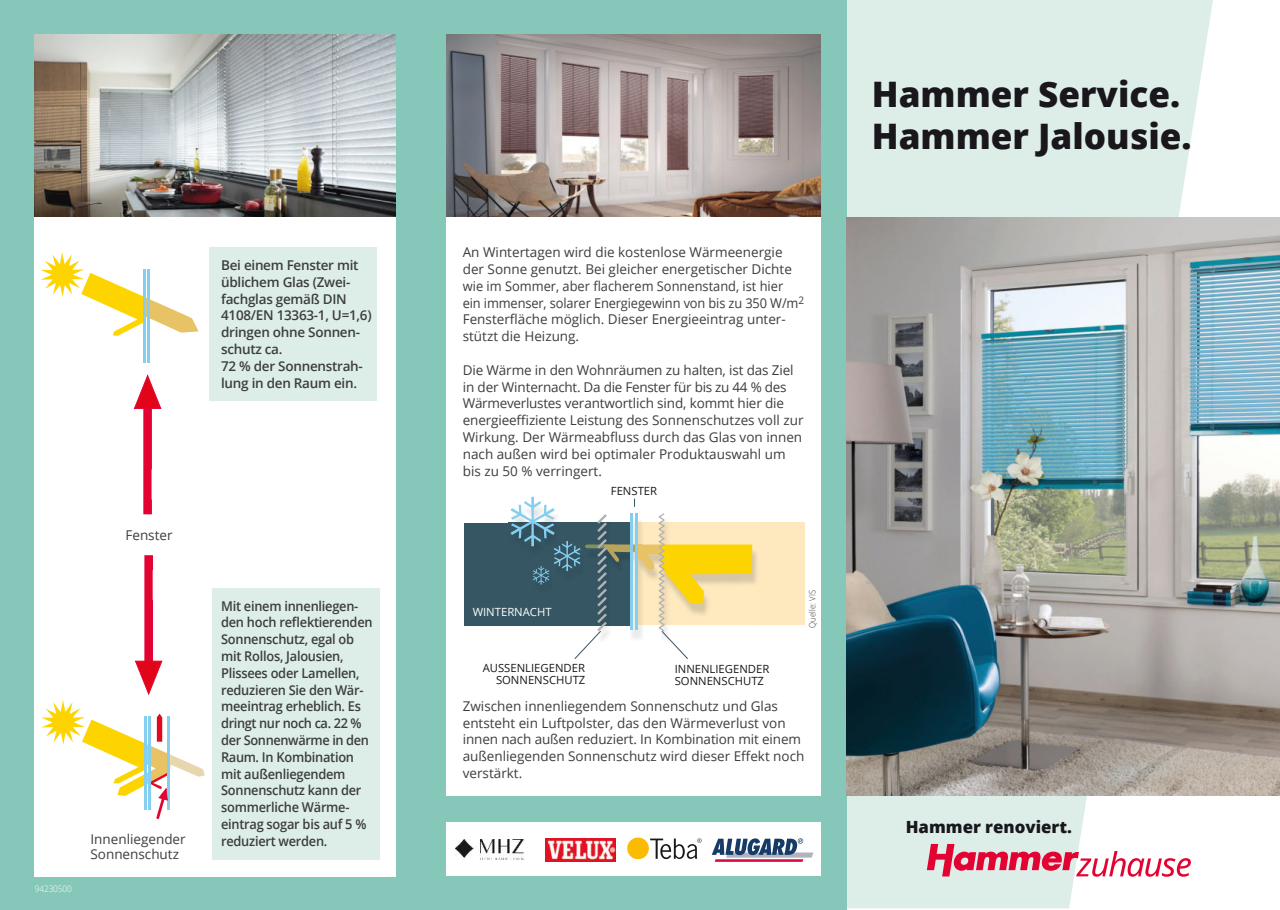
<style>
.page{position:relative;width:1280px;height:910px;background:#fff}
.page>*{position:absolute;margin:0;border:0;box-sizing:border-box;transform-origin:0 0}
.t1{font:800 35.1px/42.2px "Open Sans";color:#19171b}
.t2{font:800 16.8px "Open Sans";color:#19171b}
.t3{font:13.5px/16.8px "Open Sans";color:#3d3d3f}
.t4{font:600 13.5px/16.8px "Open Sans";letter-spacing:-.02em;color:#3d3d3f;scale:.95 1}
.t5{font:600 13.5px/16.8px "Open Sans";letter-spacing:-.02em;color:#3d3d3f}
.t6{font:11.25px/11.9px "Open Sans";color:#19171b}
.t7{font:11.25px "Open Sans";color:#fff}
.t8{font:300 9px "Open Sans";color:#fff;scale:.9 1}
.t9{font:300 8.7px "Open Sans";color:#3d3d3f;scale:.9 1}
</style>
<div class="page">
<svg style="left:846px;top:0;width:367px;height:908px;background:#e0efea"></svg>
<div style="left:0;top:0;width:846px;height:910px;background:#85c8ba"></div>
<div style="left:446px;top:34px;width:375px;height:762px;background:#fff"></div>
<div style="left:34px;top:34px;width:361px;height:842px;background:#fff"></div>
<div style="left:446px;top:822px;width:375px;height:54px;background:#fff"></div>
<svg style="left:927px;top:844px;width:264px;height:32px"></svg>
<img style="left:545px;top:839px;width:70px;height:23px">
<div style="left:627px;top:837px;width:22px;height:22px;background:#fabb00;border-radius:50%"></div>
<svg style="left:650px;top:838px;width:52px;height:21px"></svg>
<svg style="left:712px;top:838px;width:101px;height:24px"></svg>
<img style="left:456px;top:839px;width:68px;height:21px">
<div style="left:464px;top:523px;width:168px;height:102px;background:#365664"></div>
<div style="left:636px;top:523px;width:168px;height:102px;background:#fee9bf"></div>
<img style="left:752px;top:544px;width:5px;height:40px">
<svg style="left:510px;top:497px;width:242px;height:162px"></svg>
<svg style="left:41px;top:252px;width:158px;height:84px"></svg>
<hr style="left:148px;top:269px;width:2px;height:94px;background:#84cff0">
<hr style="left:144px;top:269px;width:2px;height:94px;background:#84cff0">
<div style="left:144px;top:555px;width:9px;height:108px;background:#e20332"></div>
<hr style="left:158px;top:572px;width:16px;height:3px;background:#e20332">
<svg style="left:41px;top:661px;width:164px;height:158px"></svg>
<div style="left:209px;top:248px;width:168px;height:153px;background:#ddeee9"></div>
<div style="left:212px;top:588px;width:168px;height:272px;background:#ddeee9"></div>
<div style="left:143px;top:406px;width:9px;height:108px;background:#e20332"></div>
<svg style="left:134px;top:375px;width:27px;height:34px"></svg>
<img style="left:446px;top:34px;width:375px;height:183px">
<img style="left:847px;top:218px;width:433px;height:577px">
<img style="left:34px;top:34px;width:361px;height:183px">
<p class="t5" style="left:221px;top:258px;width:152px">Bei einem Fenster mit üblichem Glas (Zwei&shy;fachglas gemäß DIN<br>4108/EN 13363-1, U=1,6) dringen ohne Sonnen&shy;schutz ca.<br>72 % der Sonnenstrah&shy;lung in den Raum ein.</p>
<p class="t3" style="left:125px;top:528px;width:49px">Fenster</p>
<p class="t8" style="left:35px;top:885px;width:43px">94230500</p>
<p class="t3" style="left:90px;top:833px;width:97px;line-height:15px">Innenliegender<br>Sonnenschutz</p>
<p class="t4" style="left:221px;top:599px;width:161px">Mit einem innenliegen&shy;den hoch reflektierenden<br>Sonnenschutz, egal ob mit Rollos, Jalousien,<br>Plissees oder Lamellen, reduzieren Sie den Wär&shy;meeintrag erheblich. Es dringt nur noch ca. 22 % der Sonnenwärme in den<br>Raum. In Kombination mit außenliegendem<br>Sonnenschutz kann der sommerliche Wärme&shy;eintrag sogar bis auf 5 % reduziert werden.</p>
<p class="t3" style="left:463px;top:245px;width:343px">An Wintertagen wird die kostenlose Wärmeenergie der Sonne genutzt. Bei gleicher energetischer Dichte wie im Sommer, aber flacherem Sonnenstand, ist hier ein immenser, solarer Energiegewinn von bis zu 350 W/m<sup>2<br></sup>Fensterfläche möglich. Dieser Energieeintrag unter&shy;stützt die Heizung.</p>
<p class="t3" style="left:463px;top:363px;width:342px">Die Wärme in den Wohnräumen zu halten, ist das Ziel in der Winternacht. Da die Fenster für bis zu 44 % des Wärmeverlustes verantwortlich sind, kommt hier die energieeffiziente Leistung des Sonnenschutzes voll zur Wirkung. Der Wärmeabfluss durch das Glas von innen nach außen wird bei optimaler Produktauswahl um bis zu 50 % verringert.</p>
<p class="t6" style="left:611px;top:485px;width:48px">FENSTER</p>
<p class="t7" style="left:473px;top:606px;width:80px">WINTERNACHT</p>
<p class="t6" style="left:483px;top:662px;width:104px;text-align:right">AUSSENLIEGENDER<br>SONNENSCHUTZ</p>
<p class="t6" style="left:675px;top:663px;width:96px">INNENLIEGENDER<br>SONNENSCHUTZ</p>
<p class="t9" style="left:809px;top:627px;width:43px;rotate:-90deg">Quelle: VIS</p>
<p class="t3" style="left:463px;top:697px;width:343px">Zwischen innenliegendem Sonnenschutz und Glas entsteht ein Luftpolster, das den Wärmeverlust von innen nach außen reduziert. In Kombination mit einem außenliegenden Sonnenschutz wird dieser Effekt noch verstärkt.</p>
<h1 class="t1" style="left:872px;top:76px;width:321px">Hammer Service.<br>Hammer Jalousie.</h1>
<p class="t2" style="left:906px;top:820px;width:168px">Hammer renoviert.</p>
</div>
